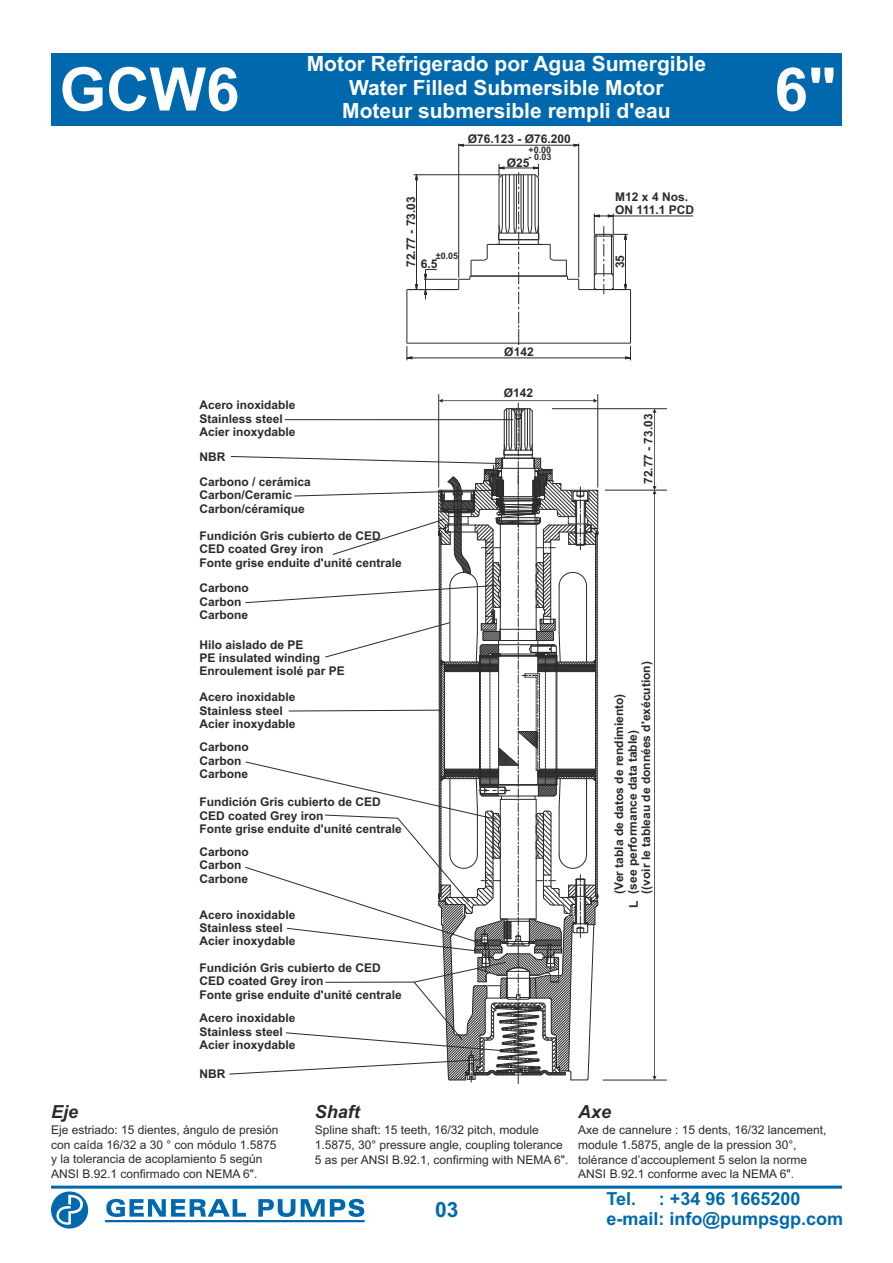
<style>
.page{position:relative;width:893px;height:1263px;background:#fff}
.page>*{position:absolute;margin:0;border:0;box-sizing:border-box;transform-origin:0 0}
.t1{font:700 60px "Arial";color:#fefefe}
.t2{font:700 21px/23.4px "Arial";color:#fefefe;text-align:center}
.t3{font:700 21px "Arial";color:#0069ae}
.t4{font:700 18px "Arial";color:#0069ae}
.t5{font:italic 700 18px "Arial";color:#2b2a29}
.t6{font:700 12px/13.4px "Arial";color:#2b2a29}
.t7{font:12px/14.7px "Arial";color:#2b2a29}
.t8{font:700 11.85px "Arial";color:#2b2a29}
.t9{font:700 9px "Arial";color:#2b2a29}
</style>
<div class="page">
<div style="left:51px;top:53px;width:791px;height:72px;background:#0069ae"></div>
<hr style="left:51px;top:1185px;width:791px;height:3px;background:#0069ae">
<div style="left:51px;top:1191px;width:37px;height:37px;background:#0069ae;border-radius:50%"></div>
<svg style="left:56px;top:1194px;width:27px;height:32px"></svg>
<svg style="left:106px;top:1199px;width:258px;height:18px"></svg>
<hr style="left:106px;top:1220px;width:258px;height:2px;background:#0069ae">
<hr style="left:407px;top:343px;width:223px;height:1px;background:#2b2a29">
<hr style="left:412px;top:357px;width:214px;height:1px;background:#2b2a29">
<hr style="left:579px;top:289px;width:51px;height:1px;background:#2b2a29">
<hr style="left:630px;top:290px;width:1px;height:53px;background:#2b2a29">
<svg style="left:625px;top:346px;width:7px;height:14px"></svg>
<hr style="left:613px;top:216px;width:80px;height:1px;background:#2b2a29">
<hr style="left:578px;top:144px;width:1px;height:134px;background:#2b2a29">
<hr style="left:458px;top:144px;width:1px;height:134px;background:#2b2a29">
<hr style="left:463px;top:145px;width:111px;height:1px;background:#2b2a29">
<svg style="left:573px;top:144px;width:7px;height:3px"></svg>
<svg style="left:458px;top:144px;width:6px;height:3px"></svg>
<svg style="left:590px;top:213px;width:38px;height:81px"></svg>
<svg style="left:406px;top:164px;width:173px;height:196px"></svg>
<hr style="left:605px;top:490px;width:62px;height:1px;background:#2b2a29">
<hr style="left:552px;top:408px;width:115px;height:1px;background:#2b2a29">
<hr style="left:603px;top:1080px;width:64px;height:1px;background:#2b2a29">
<svg style="left:653px;top:409px;width:3px;height:671px"></svg>
<hr style="left:438px;top:394px;width:1px;height:94px;background:#2b2a29">
<hr style="left:597px;top:394px;width:1px;height:94px;background:#2b2a29">
<svg style="left:229px;top:399px;width:370px;height:684px"></svg>
<h2 class="t2" style="left:307px;top:54px;width:401px">Motor Refrigerado por Agua Sumergible<br>Water Filled Submersible Motor<br>Moteur submersible rempli d'eau</h2>
<h1 class="t1" style="left:60px;top:67px;width:181px">GCW6</h1>
<h1 class="t1" style="left:775px;top:67px;width:63px">6"</h1>
<p class="t6" style="left:468px;top:133px;width:104px">Ø76.123 - Ø76.200</p>
<p class="t9" style="left:529px;top:146px;width:24px">+0.00</p>
<p class="t9" style="left:529px;top:154px;width:25px">- 0.03</p>
<p class="t6" style="left:507px;top:157px;width:24px">Ø25</p>
<p class="t6" style="left:405px;top:267px;width:72px;rotate:-90deg">72.77 - 73.03</p>
<p class="t9" style="left:436px;top:252px;width:24px">±0.05</p>
<p class="t6" style="left:421px;top:258px;width:18px">6.5</p>
<p class="t6" style="left:615px;top:191px;width:80px">M12 x 4 Nos.<br>ON 111.1 PCD</p>
<p class="t6" style="left:614px;top:268px;width:15px;rotate:-90deg">35</p>
<p class="t6" style="left:504px;top:346px;width:31px">Ø142</p>
<p class="t6" style="left:504px;top:387px;width:31px">Ø142</p>
<p class="t8" style="left:200px;top:401px;width:97px">Acero inoxidable</p>
<p class="t6" style="left:200px;top:413px;width:98px">Stainless steel<br>Acier inoxydable</p>
<p class="t8" style="left:644px;top:484px;width:72px;rotate:-90deg">72.77 - 73.03</p>
<p class="t6" style="left:200px;top:451px;width:27px">NBR</p>
<p class="t6" style="left:200px;top:476px;width:113px">Carbono / cerámica<br>Carbon/Ceramic<br>Carbon/céramique</p>
<p class="t6" style="left:200px;top:530px;width:204px">Fundición Gris cubierto de CED<br>CED coated Grey iron<br>Fonte grise enduite d'unité centrale</p>
<p class="t6" style="left:200px;top:582px;width:51px">Carbono<br>Carbon<br>Carbone</p>
<p class="t6" style="left:200px;top:639px;width:147px">Hilo aislado de PE<br>PE insulated winding<br>Enroulement isolé par PE</p>
<p class="t8" style="left:200px;top:692px;width:97px">Acero inoxidable</p>
<p class="t6" style="left:200px;top:705px;width:98px">Stainless steel<br>Acier inoxydable</p>
<p class="t6" style="left:200px;top:741px;width:51px">Carbono<br>Carbon<br>Carbone</p>
<p class="t6" style="left:200px;top:796px;width:204px">Fundición Gris cubierto de CED<br>CED coated Grey iron<br>Fonte grise enduite d'unité centrale</p>
<p class="t6" style="left:200px;top:846px;width:51px">Carbono<br>Carbon<br>Carbone</p>
<p class="t8" style="left:200px;top:910px;width:97px">Acero inoxidable</p>
<p class="t6" style="left:200px;top:922px;width:98px">Stainless steel<br>Acier inoxydable</p>
<p class="t6" style="left:200px;top:962px;width:204px">Fundición Gris cubierto de CED<br>CED coated Grey iron<br>Fonte grise enduite d'unité centrale</p>
<p class="t8" style="left:200px;top:1014px;width:97px">Acero inoxidable</p>
<p class="t6" style="left:200px;top:1026px;width:98px">Stainless steel<br>Acier inoxydable</p>
<p class="t6" style="left:200px;top:1068px;width:27px">NBR</p>
<p class="t6" style="left:613px;top:894px;width:234px;rotate:-90deg">(Ver tabla de datos de rendimiento)<br>(see performance data table)<br>((voir le tableau de données d'exécution)</p>
<p class="t6" style="left:628px;top:908px;width:9px;rotate:-90deg">L</p>
<h3 class="t5" style="left:51px;top:1104px;width:29px">Eje</h3>
<p class="t7" style="left:51px;top:1123px;width:229px">Eje estriado: 15 dientes, ángulo de presión con caída 16/32 a 30 ° con módulo 1.5875 y la tolerancia de acoplamiento 5 según ANSI B.92.1 confirmado con NEMA 6".</p>
<h3 class="t5" style="left:315px;top:1105px;width:46px">Shaft</h3>
<p class="t7" style="left:315px;top:1123px;width:255px">Spline shaft: 15 teeth, 16/32 pitch, module<br>1.5875, 30° pressure angle, coupling tolerance<br>5 as per ANSI B.92.1, confirming with NEMA 6".</p>
<h2 class="t3" style="left:435px;top:1202px;width:25px">03</h2>
<h3 class="t5" style="left:578px;top:1105px;width:35px">Axe</h3>
<p class="t7" style="left:578px;top:1123px;width:250px">Axe de cannelure : 15 dents, 16/32 lancement, module 1.5875, angle de la pression 30°, tolérance d’accouplement 5 selon la norme ANSI B.92.1 conforme avec la NEMA 6".</p>
<h3 class="t4" style="left:607px;top:1191px;width:31px">Tel.</h3>
<h3 class="t4" style="left:659px;top:1191px;width:143px">: +34 96 1665200</h3>
<h3 class="t4" style="left:607px;top:1212px;width:238px">e-mail: info@pumpsgp.com</h3>
</div>
